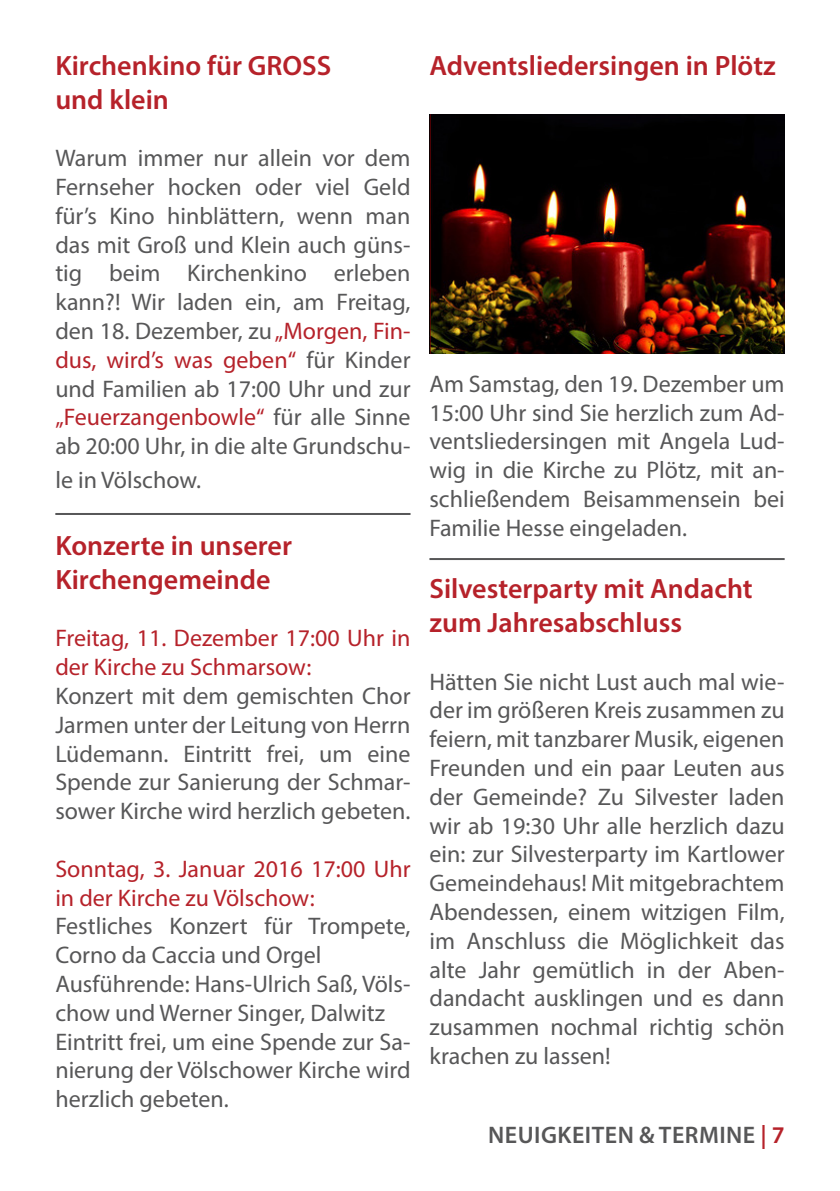
<style>
.page{position:relative;width:840px;height:1191px;background:#fff}
.page>*{position:absolute;margin:0;border:0;box-sizing:border-box;transform-origin:0 0}
.t1{font:600 28px/33.6px "Myriad Pro";color:#b6222a}
.t2{font:24px/28.8px "Myriad Pro";color:#575758;text-align:justify}
.t3{font:24px/28.8px "Myriad Pro";color:#b6222a}
.t4{font:600 24px "Myriad Pro";letter-spacing:.02em;color:#575758}
.s1{color:#b6222a}
</style>
<div class="page">
<hr style="left:55px;top:513px;width:355px;height:2px;background:#575758">
<img style="left:429px;top:115px;width:355px;height:238px">
<hr style="left:429px;top:558px;width:355px;height:2px;background:#575758">
<p class="t1" style="left:55px;top:48px;width:277px">Kirchenkino für GROSS</p>
<p class="t1" style="left:55px;top:82px;width:115px">und klein</p>
<p class="t2" style="left:55px;top:143px;width:356px">Warum immer nur allein vor dem Fernseher hocken oder viel Geld für’s Kino hinblättern, wenn man das mit Groß und Klein auch güns&shy;tig beim Kirchenkino erleben kann?! Wir laden ein, am Freitag, den 18. Dezember, zu <span class="s1">„Morgen, Fin&shy;dus, wird’s was geben“</span> für Kinder und Familien ab 17:00 Uhr und zur <span class="s1">„Feuerzangenbowle“</span> für alle Sinne ab 20:00 Uhr, in die alte Grundschu-</p>
<p class="t2" style="left:55px;top:465px;width:147px">le in Völschow.</p>
<p class="t1" style="left:55px;top:528px;width:238px">Konzerte in unserer</p>
<p class="t1" style="left:55px;top:562px;width:216px">Kirchengemeinde</p>
<p class="t3" style="left:55px;top:623px;width:356px">Freitag, 11. Dezember 17:00 Uhr in der Kirche zu Schmarsow:</p>
<p class="t2" style="left:55px;top:681px;width:356px">Konzert mit dem gemischten Chor Jarmen unter der Leitung von Herrn Lüdemann. Eintritt frei, um eine Spende zur Sanierung der Schmar&shy;sower Kirche wird herzlich gebeten.</p>
<p class="t3" style="left:55px;top:854px;width:356px">Sonntag, 3. Januar 2016 17:00 Uhr in der Kirche zu Völschow:</p>
<p class="t2" style="left:55px;top:911px;width:356px">Festliches Konzert für Trompete,<br>Corno da Caccia und Orgel</p>
<p class="t2" style="left:55px;top:969px;width:356px">Ausführende: Hans-Ulrich Saß, Völs&shy;chow und Werner Singer, Dalwitz</p>
<p class="t2" style="left:55px;top:1026px;width:356px">Eintritt frei, um eine Spende zur Sa&shy;nierung der Völschower Kirche wird herzlich gebeten.</p>
<p class="t1" style="left:429px;top:48px;width:348px">Adventsliedersingen in Plötz</p>
<p class="t2" style="left:429px;top:369px;width:356px">Am Samstag, den 19. Dezember um 15:00 Uhr sind Sie herzlich zum Ad&shy;ventsliedersingen mit Angela Lud&shy;wig in die Kirche zu Plötz, mit an&shy;schließendem Beisammensein bei Familie Hesse eingeladen.</p>
<p class="t1" style="left:429px;top:571px;width:324px">Silvesterparty mit Andacht zum Jahresabschluss</p>
<p class="t2" style="left:429px;top:666px;width:356px">Hätten Sie nicht Lust auch mal wie&shy;der im größeren Kreis zusammen zu feiern, mit tanzbarer Musik, eigenen Freunden und ein paar Leuten aus der Gemeinde? Zu Silvester laden wir ab 19:30 Uhr alle herzlich dazu ein: zur Silvesterparty im Kartlower Gemeindehaus! Mit mitgebrachtem Abendessen, einem witzigen Film, im Anschluss die Möglichkeit das alte Jahr gemütlich in der Aben&shy;dandacht ausklingen und es dann zusammen nochmal richtig schön krachen zu lassen!</p>
<p class="t4" style="left:488px;top:1119px;width:298px">NEUIGKEITEN &amp; TERMINE <span class="s1">| 7</span></p>
</div>
